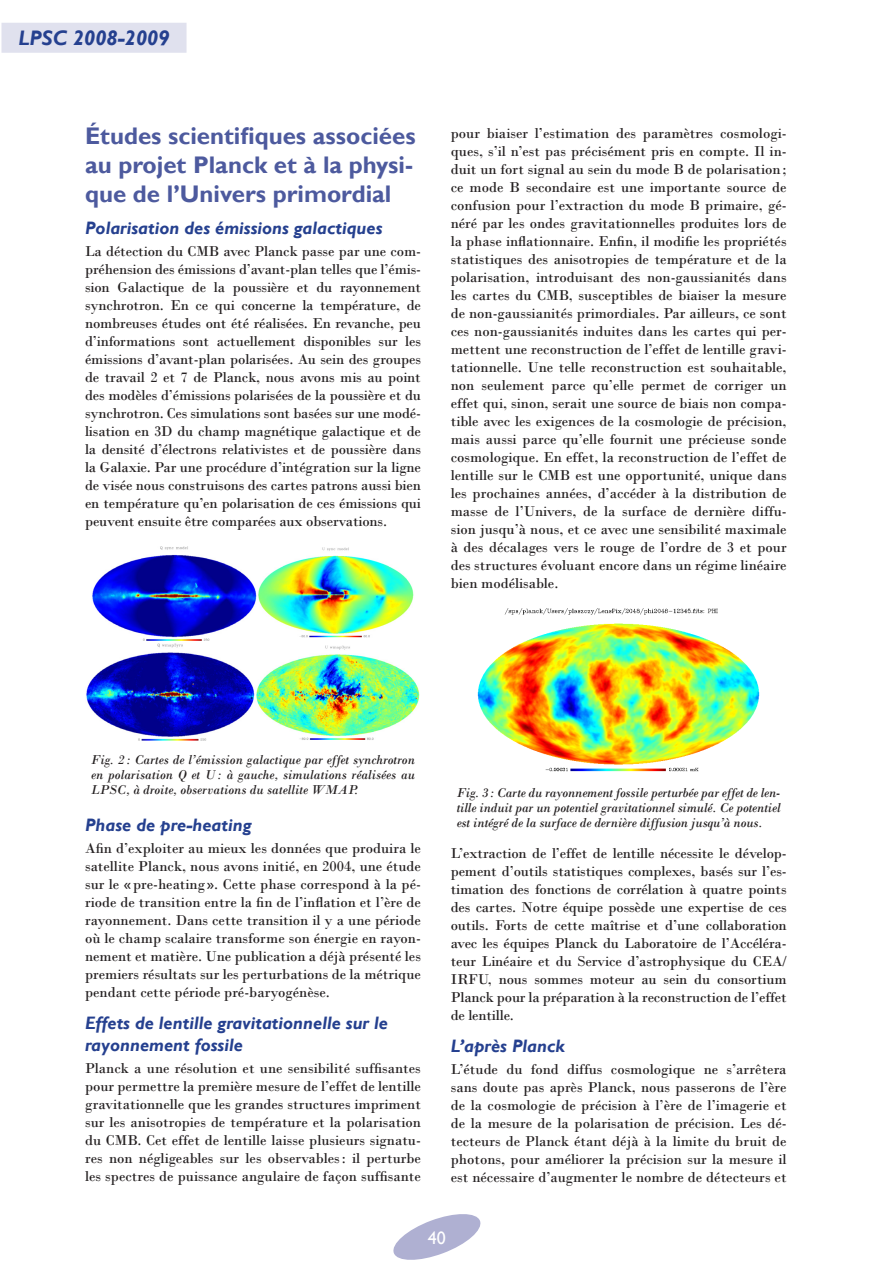
<style>
.page{position:relative;width:893px;height:1263px;background:#fff}
.page>*{position:absolute;margin:0;border:0;box-sizing:border-box;transform-origin:0 0}
.t1{font:700 24px/28.8px "Gill Sans";color:#4d5a9e;text-align:justify}
.t2{font:italic 700 21px "Gill Sans";color:#25408f}
.t3{font:italic 700 18px/21.6px "Gill Sans";color:#25408f}
.t4{font:18px "Gill Sans";color:#fff}
.t5{font:15px/18px "Bodoni";color:#231f20;text-align:justify}
.t6{font:italic 13.5px/15px "Bodoni";color:#231f20;text-align:justify}
</style>
<div class="page">
<svg style="left:393px;top:1214px;width:88px;height:46px"></svg>
<div style="left:2px;top:23px;width:185px;height:30px;background:#e0e1ee"></div>
<img style="left:92px;top:546px;width:165px;height:94px">
<img style="left:258px;top:547px;width:156px;height:90px">
<img style="left:86px;top:643px;width:169px;height:98px">
<img style="left:256px;top:645px;width:164px;height:95px">
<img style="left:477px;top:608px;width:283px;height:164px">
<h2 class="t2" style="left:19px;top:26px;width:153px">LPSC 2008-2009</h2>
<h1 class="t1" style="left:85px;top:122px;width:332px">Études scientifiques associées au projet Planck et à la physi&shy;que de l’Univers primordial</h1>
<p class="t3" style="left:85px;top:218px;width:299px">Polarisation des émissions galactiques</p>
<p class="t5" style="left:85px;top:242px;width:337px">La détection du CMB avec Planck passe par une com&shy;préhension des émissions d’avant-plan telles que l’émis&shy;sion Galactique de la poussière et du rayonnement synchrotron. En ce qui concerne la température, de nombreuses études ont été réalisées. En revanche, peu d’informations sont actuellement disponibles sur les émissions d’avant-plan polarisées. Au sein des groupes de travail 2 et 7 de Planck, nous avons mis au point des modèles d’émissions polarisées de la poussière et du synchrotron. Ces simulations sont basées sur une modé&shy;lisation en 3D du champ magnétique galactique et de la densité d’électrons relativistes et de poussière dans la Galaxie. Par une procédure d’intégration sur la ligne de visée nous construisons des cartes patrons aussi bien en température qu’en polarisation de ces émissions qui peuvent ensuite être comparées aux observations.</p>
<p class="t5" style="left:451px;top:124px;width:337px">pour biaiser l’estimation des paramètres cosmologi&shy;ques, s’il n’est pas précisément pris en compte. Il in&shy;duit un fort signal au sein du mode B de polarisation; ce mode B secondaire est une importante source de confusion pour l’extraction du mode B primaire, gé&shy;néré par les ondes gravitationnelles produites lors de la phase inflationnaire. Enfin, il modifie les propriétés statistiques des anisotropies de température et de la polarisation, introduisant des non-gaussianités dans les cartes du CMB, susceptibles de biaiser la mesure de non-gaussianités primordiales. Par ailleurs, ce sont ces non-gaussianités induites dans les cartes qui per&shy;mettent une reconstruction de l’effet de lentille gravi&shy;tationnelle. Une telle reconstruction est souhaitable, non seulement parce qu’elle permet de corriger un effet qui, sinon, serait une source de biais non compa&shy;tible avec les exigences de la cosmologie de précision, mais aussi parce qu’elle fournit une précieuse sonde cosmologique. En effet, la reconstruction de l’effet de lentille sur le CMB est une opportunité, unique dans les prochaines années, d’accéder à la distribution de masse de l’Univers, de la surface de dernière diffu&shy;sion jusqu’à nous, et ce avec une sensibilité maximale à des décalages vers le rouge de l’ordre de 3 et pour des structures évoluant encore dans un régime linéaire bien modélisable.</p>
<p class="t6" style="left:91px;top:752px;width:325px">Fig. 2 : Cartes de l’émission galactique par effet synchrotron en polarisation Q et U: à gauche, simulations réalisées au LPSC, à droite, observations du satellite WMAP.</p>
<p class="t3" style="left:85px;top:814px;width:168px">Phase de pre-heating</p>
<p class="t5" style="left:85px;top:839px;width:337px">Afin d’exploiter au mieux les données que produira le satellite Planck, nous avons initié, en 2004, une étude sur le «pre-heating ». Cette phase correspond à la pé&shy;riode de transition entre la fin de l’inflation et l’ère de rayonnement. Dans cette transition il y a une période où le champ scalaire transforme son énergie en rayon&shy;nement et matière. Une publication a déjà présenté les premiers résultats sur les perturbations de la métrique pendant cette période pré-baryogénèse.</p>
<p class="t3" style="left:85px;top:1013px;width:304px">Effets de lentille gravitationnelle sur le rayonnement fossile</p>
<p class="t5" style="left:85px;top:1059px;width:337px">Planck a une résolution et une sensibilité suffisantes pour permettre la première mesure de l’effet de lentille gravitationnelle que les grandes structures impriment sur les anisotropies de température et la polarisation du CMB. Cet effet de lentille laisse plusieurs signatu&shy;res non négligeables sur les observables: il perturbe les spectres de puissance angulaire de façon suffisante</p>
<p class="t6" style="left:457px;top:785px;width:325px">Fig. 3: Carte du rayonnement fossile perturbée par effet de len&shy;tille induit par un potentiel gravitationnel simulé. Ce potentiel est intégré de la surface de dernière diffusion jusqu’à nous.</p>
<p class="t5" style="left:451px;top:844px;width:337px">L’extraction de l’effet de lentille nécessite le dévelop&shy;pement d’outils statistiques complexes, basés sur l’es&shy;timation des fonctions de corrélation à quatre points des cartes. Notre équipe possède une expertise de ces outils. Forts de cette maîtrise et d’une collaboration avec les équipes Planck du Laboratoire de l’Accéléra&shy;teur Linéaire et du Service d’astrophysique du CEA/ IRFU, nous sommes moteur au sein du consortium Planck pour la préparation à la reconstruction de l’effet de lentille.</p>
<p class="t3" style="left:451px;top:1035px;width:115px">L’après Planck</p>
<p class="t5" style="left:451px;top:1060px;width:337px">L’étude du fond diffus cosmologique ne s’arrêtera sans doute pas après Planck, nous passerons de l’ère de la cosmologie de précision à l’ère de l’imagerie et de la mesure de la polarisation de précision. Les dé&shy;tecteurs de Planck étant déjà à la limite du bruit de photons, pour améliorer la précision sur la mesure il est nécessaire d’augmenter le nombre de détecteurs et</p>
<p class="t4" style="left:428px;top:1227px;width:19px">40</p>
</div>
